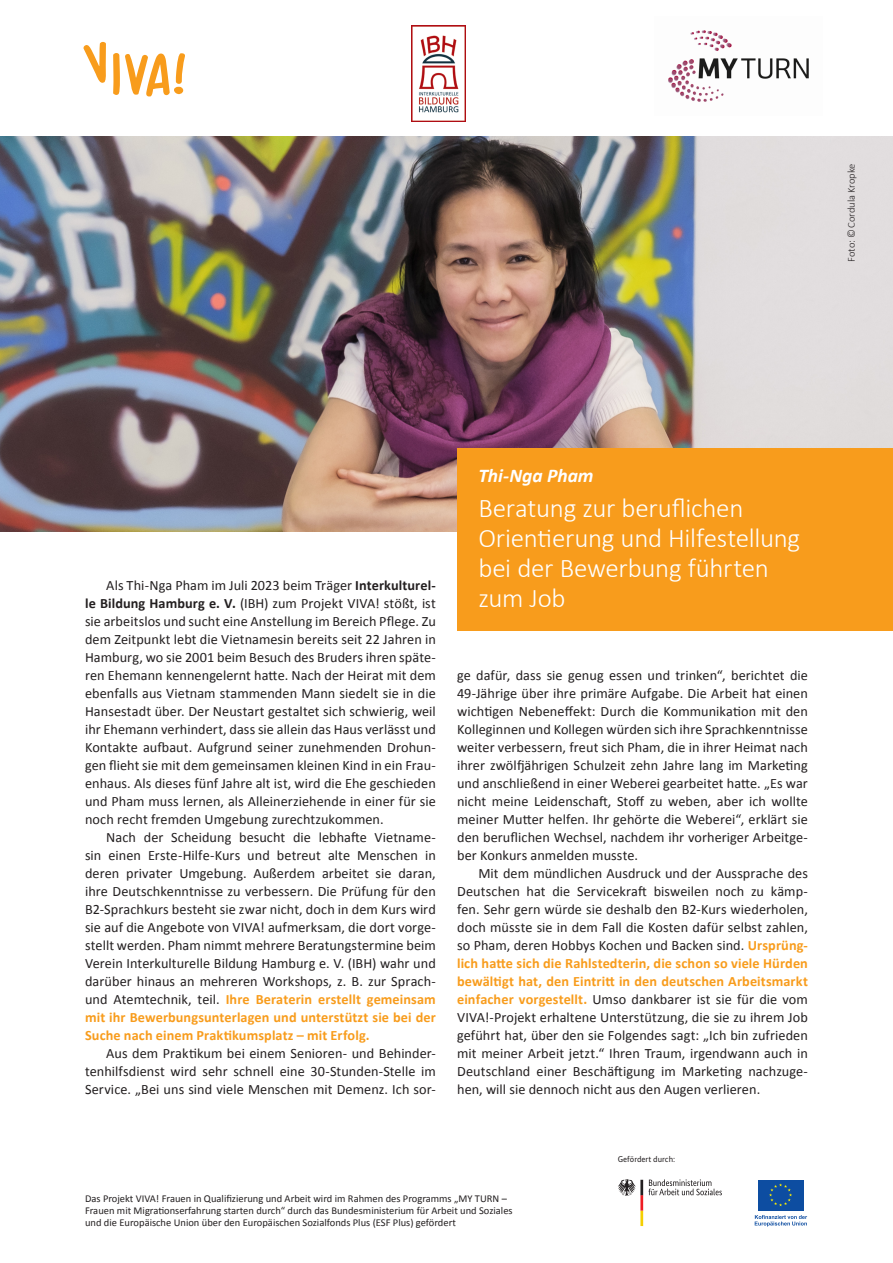
<style>
.page{position:relative;width:893px;height:1263px;background:#fff}
.page>*{position:absolute;margin:0;border:0;box-sizing:border-box;transform-origin:0 0}
.HL{font:300 27px/30px "Calibri";letter-spacing:-.01em;color:#fff}
.Name{font:italic 700 19.5px "Calibri";color:#fff}
.Copy_Einzug{font:14.25px/18px "Calibri";letter-spacing:.005em;color:#231f20;text-align:justify}
.t1{font:10.5px/12px "Calibri";color:#231f20}
._04_Förderhinweis{font:300 10.5px "Calibri";color:#231f20}
.t2{font:8.55px "Bundes Sans";color:#231f20}
.s1{font-weight:700}
.s2{font-weight:700;color:#f89c1c}
</style>
<div class="page">
<img style="left:0;top:136px;width:893px;height:395px">
<img style="left:668px;top:30px;width:141px;height:72px">
<svg style="left:113px;top:53px;width:72px;height:43px"></svg>
<svg style="left:83px;top:42px;width:23px;height:41px"></svg>
<div style="left:457px;top:448px;width:436px;height:182px;background:#f89c1c"></div>
<img style="left:411px;top:26px;width:55px;height:95px">
<svg style="left:618px;top:1179px;width:104px;height:47px"></svg>
<svg style="left:758px;top:1180px;width:46px;height:31px"></svg>
<div style="left:758px;top:1180px;width:45px;height:30px;background:#0d4da1"></div>
<svg style="left:769px;top:1183px;width:23px;height:23px"></svg>
<svg style="left:755px;top:1215px;width:52px;height:11px"></svg>
<p class="_04_Förderhinweis" style="left:845px;top:262px;width:100px;rotate:-90deg">Foto: ©Cordula Kropke</p>
<p class="Copy_Einzug" style="left:85px;top:576px;width:352px;text-indent:21px">Als Thi-Nga Pham im Juli 2023 beim Träger <span class="s1">Interkulturel&shy;le Bildung Hamburg e. V.</span> (IBH) zum Projekt VIVA! stößt, ist sie arbeitslos und sucht eine Anstellung im Bereich Pflege. Zu dem Zeitpunkt lebt die Vietnamesin bereits seit 22 Jahren in Hamburg, wo sie 2001 beim Besuch des Bruders ihren späte&shy;ren Ehemann kennengelernt hatte. Nach der Heirat mit dem ebenfalls aus Vietnam stammenden Mann siedelt sie in die Hansestadt über. Der Neustart gestaltet sich schwierig, weil ihr Ehemann verhindert, dass sie allein das Haus verlässt und Kontakte aufbaut. Aufgrund seiner zunehmenden Drohun&shy;gen flieht sie mit dem gemeinsamen kleinen Kind in ein Frau&shy;enhaus. Als dieses fünf Jahre alt ist, wird die Ehe geschieden und Pham muss lernen, als Alleinerziehende in einer für sie noch recht fremden Umgebung zurechtzukommen.</p>
<p class="Copy_Einzug" style="left:85px;top:828px;width:352px;text-indent:21px">Nach der Scheidung besucht die lebhafte Vietname&shy;sin einen Erste-Hilfe-Kurs und betreut alte Menschen in deren privater Umgebung. Außerdem arbeitet sie daran, ihre Deutschkenntnisse zu verbessern. Die Prüfung für den B2-Sprachkurs besteht sie zwar nicht, doch in dem Kurs wird sie auf die Angebote von VIVA! aufmerksam, die dort vorge&shy;stellt werden. Pham nimmt mehrere Beratungstermine beim Verein Interkulturelle Bildung Hamburg e. V. (IBH) wahr und darüber hinaus an mehreren Workshops, z. B. zur Sprach&shy;und Atemtechnik, teil. <span class="s2">Ihre Beraterin erstellt gemeinsam mit ihr Bewerbungsunterlagen und unterstützt sie bei der Suche nach einem Praktikumsplatz – mit Erfolg.</span></p>
<p class="Copy_Einzug" style="left:85px;top:1044px;width:352px;text-indent:21px">Aus dem Praktikum bei einem Senioren- und Behinder&shy;tenhilfsdienst wird sehr schnell eine 30-Stunden-Stelle im Service. „Bei uns sind viele Menschen mit Demenz. Ich sor-</p>
<p class="Name" style="left:478px;top:463px;width:117px">Thi-Nga Pham</p>
<p class="HL" style="left:478px;top:491px;width:323px">Beratung zur beruflichen<br>Orientierung und Hilfestellung bei der Bewerbung führten zum Job</p>
<p class="Copy_Einzug" style="left:457px;top:666px;width:352px">ge dafür, dass sie genug essen und trinken“, berichtet die 49-Jährige über ihre primäre Aufgabe. Die Arbeit hat einen wichtigen Nebeneffekt: Durch die Kommunikation mit den Kolleginnen und Kollegen würden sich ihre Sprachkenntnisse weiter verbessern, freut sich Pham, die in ihrer Heimat nach ihrer zwölfjährigen Schulzeit zehn Jahre lang im Marketing und anschließend in einer Weberei gearbeitet hatte. „Es war nicht meine Leidenschaft, Stoff zu weben, aber ich wollte meiner Mutter helfen. Ihr gehörte die Weberei“, erklärt sie den beruflichen Wechsel, nachdem ihr vorheriger Arbeitge&shy;ber Konkurs anmelden musste.</p>
<p class="Copy_Einzug" style="left:457px;top:864px;width:352px;text-indent:21px">Mit dem mündlichen Ausdruck und der Aussprache des Deutschen hat die Servicekraft bisweilen noch zu kämp&shy;fen. Sehr gern würde sie deshalb den B2-Kurs wiederholen, doch müsste sie in dem Fall die Kosten dafür selbst zahlen, so Pham, deren Hobbys Kochen und Backen sind. <span class="s2">Ursprüng&shy;lich hatte sich die Rahlstedterin, die schon so viele Hürden bewältigt hat, den Eintritt in den deutschen Arbeitsmarkt einfacher vorgestellt.</span> Umso dankbarer ist sie für die vom VIVA!-Projekt erhaltene Unterstützung, die sie zu ihrem Job geführt hat, über den sie Folgendes sagt: „Ich bin zufrieden mit meiner Arbeit jetzt.“ Ihren Traum, irgendwann auch in Deutschland einer Beschäftigung im Marketing nachzuge&shy;hen, will sie dennoch nicht aus den Augen verlieren.</p>
<p class="t2" style="left:618px;top:1154px;width:59px">Gefördert durch:</p>
<p class="t1" style="left:85px;top:1192px;width:429px">Das Projekt VIVA! Frauen in Qualifizierung und Arbeit wird im Rahmen des Programms „MY TURN –<br>Frauen mit Migrationserfahrung starten durch“ durch das Bundesministerium für Arbeit und Soziales und die Europäische Union über den Europäischen Sozialfonds Plus (ESF Plus) gefördert</p>
</div>
